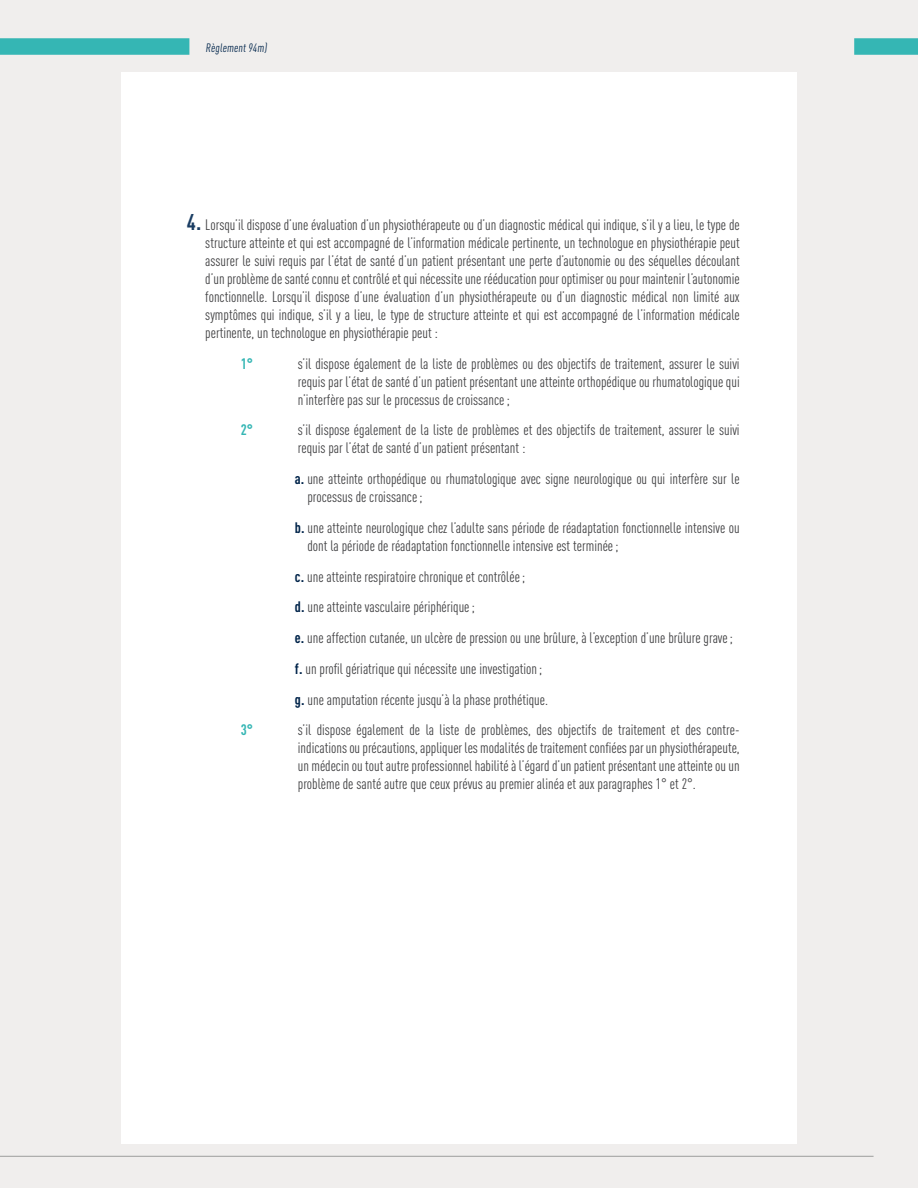
<style>
.page{position:relative;width:918px;height:1188px;background:#f0eeed}
.page>*{position:absolute;margin:0;border:0;box-sizing:border-box;transform-origin:0 0}
.t1{font:condensed 15px/18px "DINOT";color:#404042}
.t2{font:700 condensed 15px "DINOT";color:#35b6b4}
.t3{font:condensed 12px "DINOT";color:#00244a}
.s1{font-weight:700;font-size:22.5px;color:#1a3d63}
.s2{font-weight:700;color:#00244a}
</style>
<div class="page">
<div style="left:121px;top:72px;width:676px;height:1072px;background:#fff"></div>
<hr style="left:0;top:1156px;width:874px;height:1px;background:#9d9d9c">
<div style="left:854px;top:38px;width:64px;height:17px;background:#35b6b4"></div>
<div style="left:0;top:38px;width:189px;height:17px;background:#35b6b4"></div>
<p class="t3" style="left:206px;top:40px;width:65px">Règlement94m)</p>
<p class="t1" style="left:205px;top:215px;width:536px;text-align:justify;text-indent:-18px"><span class="s1">4.</span> Lorsqu’il dispose d’une évaluation d’un physiothérapeute ou d’un diagnostic médical qui indique, s’il y a lieu, le type de structure atteinte et qui est accompagné de l’information médicale pertinente, un technologue en physiothérapie peut assurer le suivi requis par l’état de santé d’un patient présentant une perte d’autonomie ou des séquelles découlant d’un problème de santé connu et contrôlé et qui nécessite une rééducation pour optimiser ou pour maintenir l’autonomie fonctionnelle. Lorsqu’il dispose d’une évaluation d’un physiothérapeute ou d’un diagnostic médical non limité aux symptômes qui indique, s’il y a lieu, le type de structure atteinte et qui est accompagné de l’information médicale pertinente, un technologue en physiothérapie peut :</p>
<p class="t2" style="left:241px;top:353px;width:14px">1°</p>
<p class="t1" style="left:298px;top:354px;width:443px;text-align:justify">s’il dispose également de la liste de problèmes ou des objectifs de traitement, assurer le suivi requis par l’état de santé d’un patient présentant une atteinte orthopédique ou rhumatologique qui n’interfère pas sur le processus de croissance;</p>
<p class="t2" style="left:241px;top:420px;width:14px">2°</p>
<p class="t1" style="left:298px;top:420px;width:443px">s’il dispose également de la liste de problèmes et des objectifs de traitement, assurer le suivi requis par l’état de santé d’un patient présentant :</p>
<p class="t1" style="left:307px;top:469px;width:434px;text-indent:-12px"><span class="s2">a.</span> une atteinte orthopédique ou rhumatologique avec signe neurologique ou qui interfère sur le processus de croissance;</p>
<p class="t1" style="left:308px;top:518px;width:434px;text-indent:-13px"><span class="s2">b.</span> une atteinte neurologique chez l’adulte sans période de réadaptation fonctionnelle intensive ou dont la période de réadaptation fonctionnelle intensive est terminée;</p>
<p class="t1" style="left:295px;top:560px;width:440px;line-height:30.8px"><span class="s2">c.</span> une atteinte respiratoire chronique et contrôlée;<br><span class="s2">d.</span> une atteinte vasculaire périphérique;<br><span class="s2">e.</span> une affection cutanée, un ulcère de pression ou une brûlure, à l’exception d’une brûlure grave; <span class="s2">f.</span> un profil gériatrique qui nécessite une investigation;<br><span class="s2">g.</span> une amputation récente jusqu’à la phase prothétique.</p>
<p class="t2" style="left:241px;top:720px;width:14px">3°</p>
<p class="t1" style="left:298px;top:720px;width:443px;text-align:justify">s’il dispose également de la liste de problèmes, des objectifs de traitement et des contre&shy;indications ou précautions, appliquer les modalités de traitement confiées par un physiothérapeute, un médecin ou tout autre professionnel habilité à l’égard d’un patient présentant une atteinte ou un problème de santé autre que ceux prévus au premier alinéa et aux paragraphes 1° et 2°.</p>
</div>
